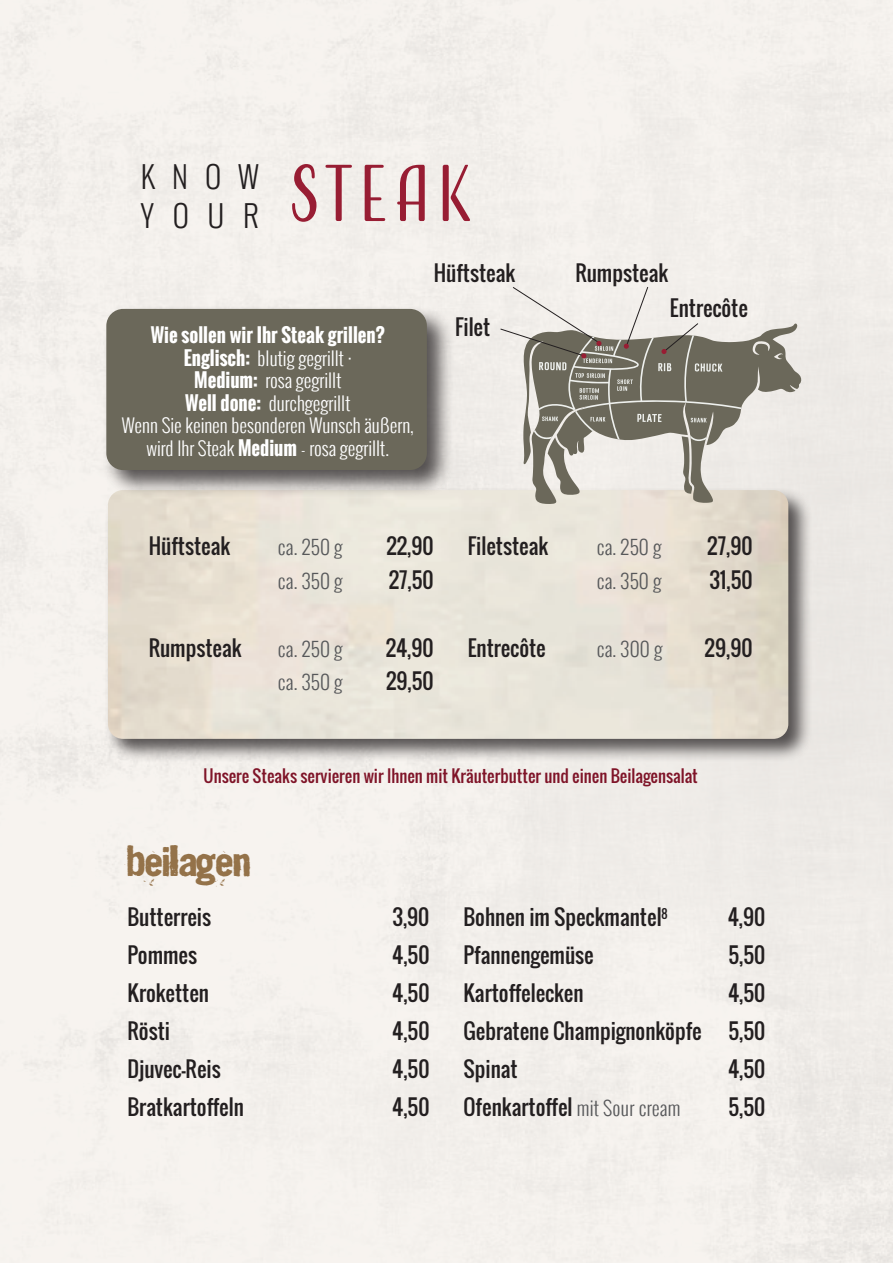
<style>
.page{position:relative;width:893px;height:1263px;background:#fff}
.page>*{position:absolute;margin:0;border:0;box-sizing:border-box;transform-origin:0 0}
.t1{font:75px "Adorn S Condensed Sans";letter-spacing:.06em;color:#981d33}
.t2{font:31.5px "Dirt 2 Stickler";color:#947249}
.t3{font:300 30px/38.5px "Oswald";letter-spacing:.595em;color:#231f20}
.t4{font:21px "Oswald";color:#231f20}
.t5{font:300 19.5px "Oswald";letter-spacing:.01em;color:#57585a}
.t6{font:300 18.9px/22.6px "Oswald";color:#fff;text-align:center}
.t7{font:16.5px "Oswald";color:#7f1428}
.s1{font-weight:700}
.s2{font-weight:300;font-size:19.5px;color:#57585a}
</style>
<div class="page">
<div style="left:104px;top:486px;width:708px;height:277px;background:#231f20;opacity:.75"></div>
<img style="left:108px;top:490px;width:680px;height:249px">
<div style="left:102px;top:304px;width:352px;height:193px;background:#231f20;opacity:.75"></div>
<div style="left:106px;top:309px;width:321px;height:161px;background:#6b685a;border-radius:17px"></div>
<svg style="left:523px;top:323px;width:279px;height:181px;background:#cfcbc4"></svg>
<svg style="left:500px;top:286px;width:241px;height:155px;background:#aba89f"></svg>
<h3 class="t3" style="left:141px;top:157px;width:120px">KNOW<br>YOUR</h3>
<h1 class="t1" style="left:288px;top:147px;width:186px">STEAK</h1>
<p class="t4" style="left:434px;top:257px;width:83px">Hüftsteak</p>
<p class="t4" style="left:575px;top:257px;width:94px">Rumpsteak</p>
<p class="t6" style="left:122px;top:324px;width:294px"><span class="s1">Wie sollen wir Ihr Steak grillen?<br>Englisch:</span> blutig gegrillt ·<br><span class="s1">Medium:</span> rosa gegrillt<br><span class="s1">Well done:</span> durchgegrillt<br>Wenn Sie keinen besonderen Wunsch äußern, wird Ihr Steak <span class="s1">Medium</span> - rosa gegrillt.</p>
<p class="t4" style="left:455px;top:311px;width:37px">Filet</p>
<p class="t4" style="left:670px;top:292px;width:80px">Entrecôte</p>
<p class="t4" style="left:149px;top:530px;width:83px">Hüftsteak</p>
<p class="t5" style="left:278px;top:533px;width:66px">ca. 250 g</p>
<p class="t4" style="left:386px;top:530px;width:49px">22,90</p>
<p class="t5" style="left:278px;top:567px;width:66px">ca. 350 g</p>
<p class="t4" style="left:389px;top:564px;width:47px">27,50</p>
<p class="t4" style="left:149px;top:632px;width:94px">Rumpsteak</p>
<p class="t5" style="left:278px;top:634px;width:66px">ca. 250 g</p>
<p class="t4" style="left:386px;top:632px;width:50px">24,90</p>
<p class="t5" style="left:278px;top:668px;width:66px">ca. 350 g</p>
<p class="t4" style="left:386px;top:665px;width:49px">29,50</p>
<p class="t4" style="left:468px;top:530px;width:82px">Filetsteak</p>
<p class="t5" style="left:597px;top:533px;width:66px">ca. 250 g</p>
<p class="t4" style="left:707px;top:530px;width:47px">27,90</p>
<p class="t5" style="left:597px;top:567px;width:66px">ca. 350 g</p>
<p class="t4" style="left:709px;top:564px;width:45px">31,50</p>
<p class="t4" style="left:468px;top:632px;width:80px">Entrecôte</p>
<p class="t5" style="left:597px;top:634px;width:67px">ca. 300 g</p>
<p class="t4" style="left:705px;top:632px;width:50px">29,90</p>
<p class="t7" style="left:204px;top:763px;width:496px">Unsere Steaks servieren wir Ihnen mit Kräuterbutter und einen Beilagensalat</p>
<h2 class="t2" style="left:128px;top:838px;width:124px">BEILAGEN</h2>
<p class="t4" style="left:128px;top:901px;width:85px">Butterreis</p>
<p class="t4" style="left:392px;top:901px;width:38px">3,90</p>
<p class="t4" style="left:128px;top:939px;width:71px">Pommes</p>
<p class="t4" style="left:392px;top:939px;width:39px">4,50</p>
<p class="t4" style="left:128px;top:977px;width:83px">Kroketten</p>
<p class="t4" style="left:392px;top:977px;width:39px">4,50</p>
<p class="t4" style="left:128px;top:1015px;width:44px">Rösti</p>
<p class="t4" style="left:392px;top:1015px;width:39px">4,50</p>
<p class="t4" style="left:128px;top:1053px;width:95px">Djuvec-Reis</p>
<p class="t4" style="left:392px;top:1053px;width:39px">4,50</p>
<p class="t4" style="left:128px;top:1091px;width:118px">Bratkartoffeln</p>
<p class="t4" style="left:392px;top:1091px;width:39px">4,50</p>
<p class="t4" style="left:463px;top:901px;width:206px">Bohnen im Speckmantel<sup>8</sup></p>
<p class="t4" style="left:728px;top:901px;width:39px">4,90</p>
<p class="t4" style="left:463px;top:939px;width:132px">Pfannengemüse</p>
<p class="t4" style="left:728px;top:939px;width:38px">5,50</p>
<p class="t4" style="left:463px;top:977px;width:122px">Kartoffelecken</p>
<p class="t4" style="left:728px;top:977px;width:39px">4,50</p>
<p class="t4" style="left:463px;top:1015px;width:240px">Gebratene Champignonköpfe</p>
<p class="t4" style="left:728px;top:1015px;width:38px">5,50</p>
<p class="t4" style="left:463px;top:1053px;width:56px">Spinat</p>
<p class="t4" style="left:728px;top:1053px;width:39px">4,50</p>
<p class="t4" style="left:463px;top:1091px;width:218px">Ofenkartoffel <span class="s2">mit Sour cream</span></p>
<p class="t4" style="left:728px;top:1091px;width:38px">5,50</p>
</div>
